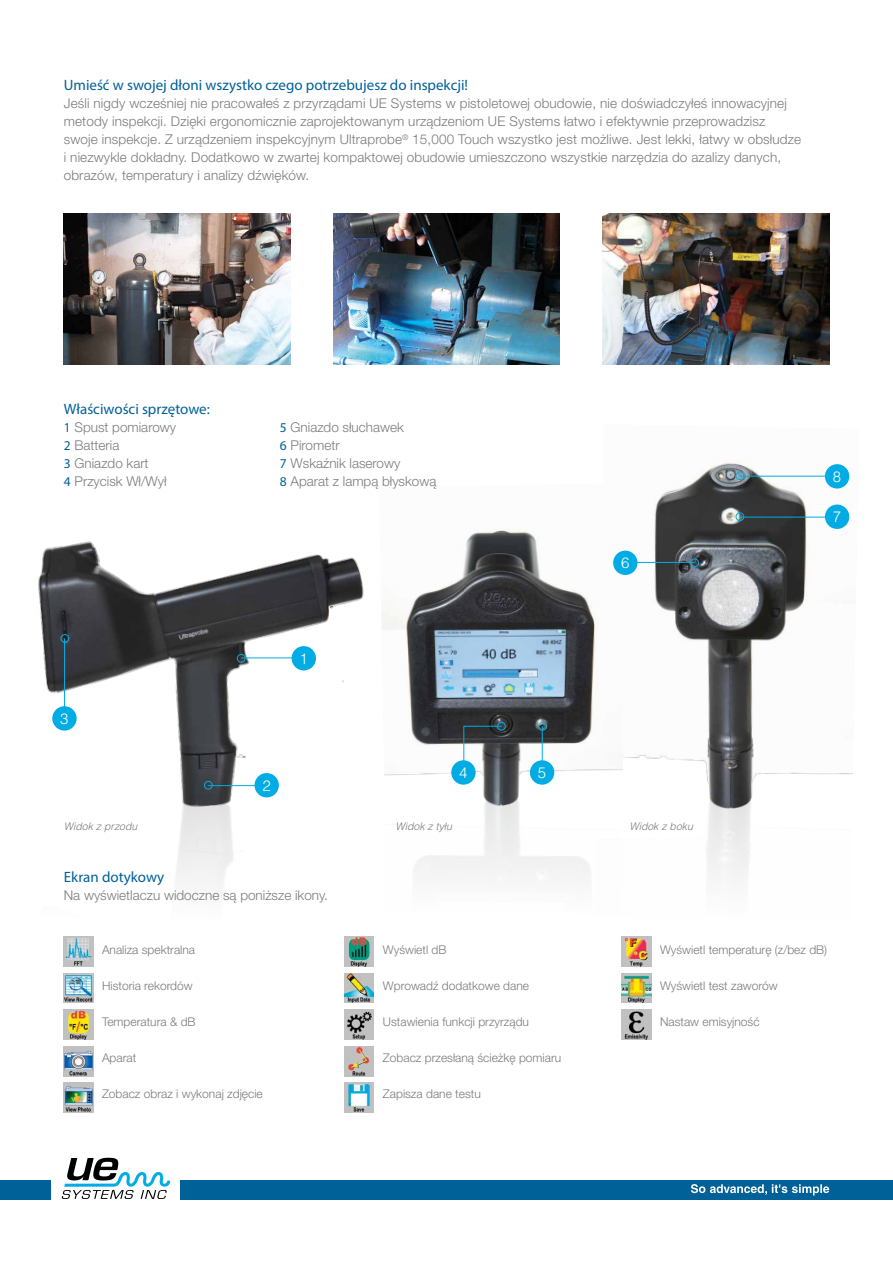
<style>
.page{position:relative;width:893px;height:1263px;background:#fff}
.page>*{position:absolute;margin:0;border:0;box-sizing:border-box;transform-origin:0 0}
.t1{font:15px "Myriad Pro";color:#006098}
.t2{font:300 15px "Helvetica LT Std";color:#fff}
.t3{font:300 13.5px/18px "Helvetica Neue";letter-spacing:.01em;color:#7c7b7b}
.t4{font:300 12px "Helvetica Neue";color:#7c7b7b}
.t5{font:italic 300 10.5px "Helvetica LT Std";color:#7c7b7b}
.s1{font-family:"Myriad Pro";font-weight:400;color:#006098}
</style>
<div class="page">
<img style="left:63px;top:844px;width:311px;height:242px">
<img style="left:38px;top:541px;width:326px;height:303px">
<div style="left:0;top:1180px;width:893px;height:20px;background:#006098"></div>
<div style="left:51px;top:1177px;width:129px;height:27px;background:#fff"></div>
<svg style="left:61px;top:1158px;width:109px;height:41px"></svg>
<svg style="left:691px;top:1184px;width:138px;height:11px"></svg>
<img style="left:624px;top:845px;width:126px;height:195px">
<img style="left:624px;top:461px;width:229px;height:384px">
<img style="left:414px;top:846px;width:210px;height:194px">
<img style="left:382px;top:529px;width:242px;height:317px">
<div style="left:613px;top:551px;width:24px;height:24px;background:#00ace3;border-radius:50%"></div>
<div style="left:825px;top:504px;width:24px;height:25px;background:#00ace3;border-radius:50%"></div>
<div style="left:825px;top:464px;width:24px;height:24px;background:#00ace3;border-radius:50%"></div>
<div style="left:254px;top:773px;width:25px;height:24px;background:#00ace3;border-radius:50%"></div>
<div style="left:690px;top:558px;width:9px;height:9px;border:1px solid #00ace3;border-radius:50%"></div>
<hr style="left:627px;top:562px;width:68px;height:1px;background:#00ace3">
<div style="left:736px;top:512px;width:8px;height:9px;border:1px solid #00ace3;border-radius:50%"></div>
<hr style="left:740px;top:517px;width:89px;height:1px;background:#00ace3">
<div style="left:736px;top:471px;width:8px;height:9px;border:1px solid #00ace3;border-radius:50%"></div>
<hr style="left:740px;top:476px;width:89px;height:1px;background:#00ace3">
<div style="left:497px;top:722px;width:9px;height:8px;border:1px solid #00ace3;border-radius:50%"></div>
<svg style="left:463px;top:725px;width:39px;height:51px"></svg>
<div style="left:61px;top:634px;width:8px;height:9px;border:1px solid #00ace3;border-radius:50%"></div>
<hr style="left:64px;top:638px;width:1px;height:78px;background:#00ace3">
<div style="left:204px;top:781px;width:9px;height:8px;border:1px solid #00ace3;border-radius:50%"></div>
<hr style="left:208px;top:785px;width:55px;height:1px;background:#00ace3">
<div style="left:538px;top:722px;width:9px;height:9px;border:1px solid #00ace3;border-radius:50%"></div>
<hr style="left:542px;top:726px;width:1px;height:55px;background:#00ace3">
<div style="left:52px;top:706px;width:25px;height:24px;background:#00ace3;border-radius:50%"></div>
<div style="left:451px;top:760px;width:25px;height:25px;background:#00ace3;border-radius:50%"></div>
<div style="left:530px;top:760px;width:24px;height:25px;background:#00ace3;border-radius:50%"></div>
<img style="left:64px;top:936px;width:30px;height:30px">
<img style="left:344px;top:936px;width:30px;height:30px">
<img style="left:622px;top:936px;width:29px;height:30px">
<img style="left:64px;top:973px;width:30px;height:30px">
<img style="left:344px;top:973px;width:30px;height:30px">
<img style="left:622px;top:973px;width:29px;height:30px">
<img style="left:64px;top:1010px;width:30px;height:29px">
<img style="left:344px;top:1010px;width:30px;height:29px">
<img style="left:622px;top:1010px;width:29px;height:29px">
<img style="left:64px;top:1046px;width:30px;height:30px">
<img style="left:344px;top:1046px;width:30px;height:30px">
<img style="left:64px;top:1083px;width:30px;height:30px">
<img style="left:344px;top:1083px;width:30px;height:30px">
<img style="left:64px;top:214px;width:227px;height:151px">
<img style="left:602px;top:214px;width:227px;height:151px">
<img style="left:333px;top:214px;width:227px;height:151px">
<div style="left:292px;top:646px;width:24px;height:24px;background:#00ace3;border-radius:50%"></div>
<div style="left:237px;top:654px;width:8px;height:8px;border:1px solid #00ace3;border-radius:50%"></div>
<hr style="left:241px;top:657px;width:55px;height:1px;background:#00ace3">
<p class="t1" style="left:64px;top:76px;width:406px">Umieść w swojej dłoni wszystko czego potrzebujesz do inspekcji!</p>
<p class="t3" style="left:64px;top:93px;width:739px">Jeśli nigdy wcześniej nie pracowałeś z przyrządami UE Systems w pistoletowej obudowie, nie doświadczyłeś innowacyjnej metody inspekcji. Dzięki ergonomicznie zaprojektowanym urządzeniom UE Systems łatwo i efektywnie przeprowadzisz swoje inspekcje. Z urządzeniem inspekcyjnym Ultraprobe<sup>®</sup> 15,000 Touch wszystko jest możliwe. Jest lekki, łatwy w obsłudze i niezwykle dokładny. Dodatkowo w zwartej kompaktowej obudowie umieszczono wszystkie narzędzia do azalizy danych, obrazów, temperatury i analizy dźwięków.</p>
<p class="t1" style="left:64px;top:400px;width:147px">Właściwości sprzętowe:</p>
<p class="t3" style="left:64px;top:417px;width:114px"><span class="s1">1</span> Spust pomiarowy</p>
<p class="t3" style="left:280px;top:417px;width:125px"><span class="s1">5</span> Gniazdo słuchawek</p>
<p class="t3" style="left:64px;top:435px;width:57px"><span class="s1">2</span> Batteria</p>
<p class="t3" style="left:280px;top:435px;width:61px"><span class="s1">6</span> Pirometr</p>
<p class="t3" style="left:64px;top:453px;width:86px"><span class="s1">3</span> Gniazdo kart</p>
<p class="t3" style="left:280px;top:453px;width:122px"><span class="s1">7</span> Wskaźnik laserowy</p>
<p class="t3" style="left:64px;top:471px;width:104px"><span class="s1">4</span> Przycisk Wł/Wył</p>
<p class="t3" style="left:280px;top:471px;width:158px"><span class="s1">8</span> Aparat z lampą błyskową</p>
<p class="t2" style="left:60px;top:709px;width:10px">3</p>
<p class="t2" style="left:300px;top:649px;width:10px">1</p>
<p class="t2" style="left:262px;top:776px;width:10px">2</p>
<p class="t2" style="left:459px;top:763px;width:10px">4</p>
<p class="t2" style="left:538px;top:763px;width:10px">5</p>
<p class="t2" style="left:621px;top:553px;width:10px">6</p>
<p class="t5" style="left:64px;top:819px;width:75px">Widok z przodu</p>
<p class="t5" style="left:395px;top:819px;width:58px">Widok z tyłu</p>
<p class="t5" style="left:629px;top:819px;width:65px">Widok z boku</p>
<p class="t1" style="left:64px;top:868px;width:102px">Ekran dotykowy</p>
<p class="t3" style="left:64px;top:885px;width:266px">Na wyświetlaczu widoczne są poniższe ikony.</p>
<p class="t2" style="left:833px;top:467px;width:10px">8</p>
<p class="t2" style="left:833px;top:507px;width:10px">7</p>
<p class="t4" style="left:102px;top:940px;width:95px">Analiza spektralna</p>
<p class="t4" style="left:102px;top:976px;width:92px">Historia rekordów</p>
<p class="t4" style="left:102px;top:1012px;width:95px">Temperatura &amp; dB</p>
<p class="t4" style="left:102px;top:1048px;width:36px">Aparat</p>
<p class="t4" style="left:102px;top:1084px;width:162px">Zobacz obraz i wykonaj zdjęcie</p>
<p class="t4" style="left:383px;top:940px;width:65px">Wyświetl dB</p>
<p class="t4" style="left:383px;top:976px;width:148px">Wprowadź dodatkowe dane</p>
<p class="t4" style="left:383px;top:1012px;width:148px">Ustawienia funkcji przyrządu</p>
<p class="t4" style="left:383px;top:1048px;width:180px">Zobacz przesłaną ścieżkę pomiaru</p>
<p class="t4" style="left:383px;top:1084px;width:99px">Zapisza dane testu</p>
<p class="t4" style="left:660px;top:940px;width:169px">Wyświetl temperaturę (z/bez dB)</p>
<p class="t4" style="left:660px;top:976px;width:119px">Wyświetl test zaworów</p>
<p class="t4" style="left:660px;top:1012px;width:101px">Nastaw emisyjność</p>
</div>
